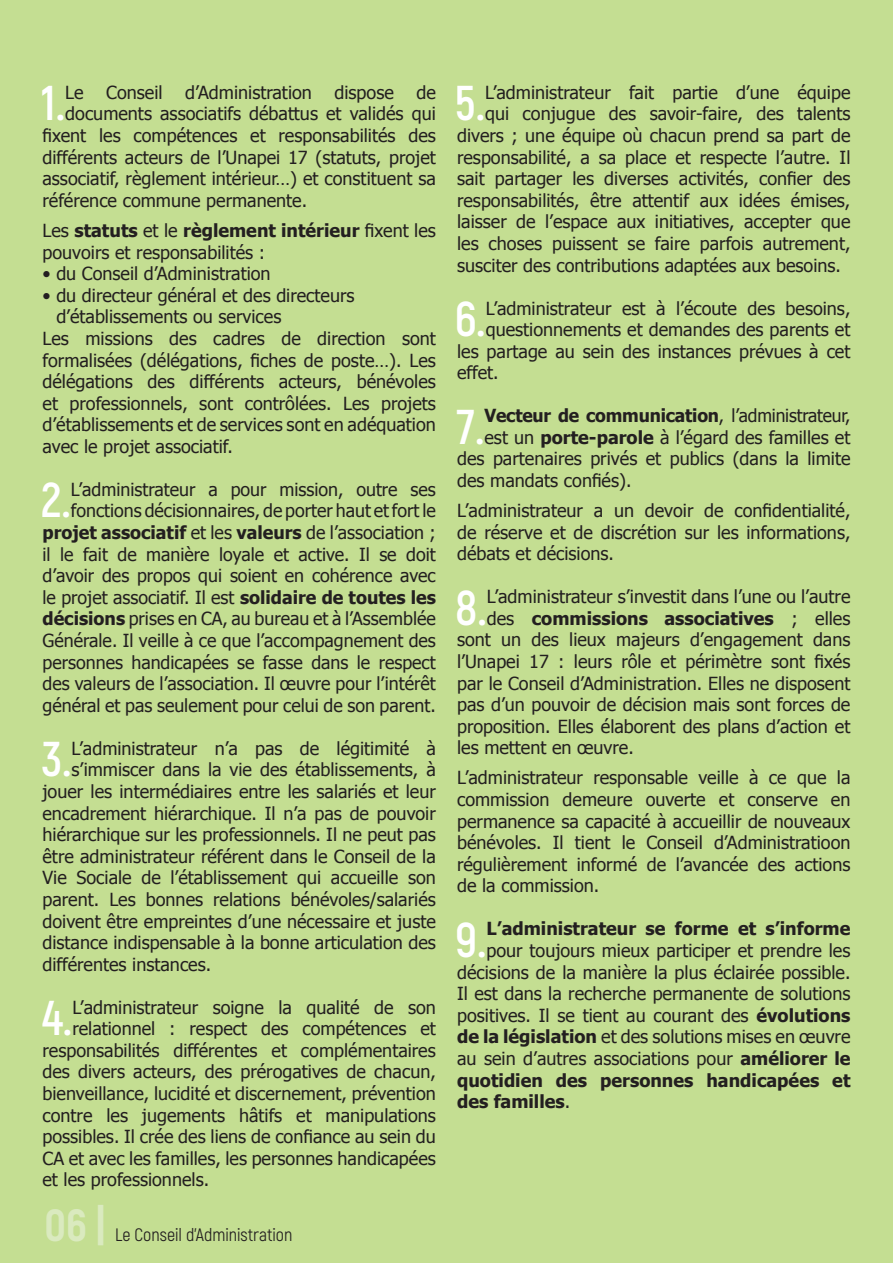
<style>
.page{position:relative;width:893px;height:1263px;background:#c4de92}
.page>*{position:absolute;margin:0;border:0;box-sizing:border-box;transform-origin:0 0}
.t1{font:700 48.9px "Akrobat";color:#fff}
.t2{font:800 45px "Akrobat";color:#daeabf}
.t3{font:18px/21.6px "Tahoma";color:#231f20;text-align:justify}
.t4{font:700 18px "Tahoma";color:#231f20}
.t5{font:18px "Akrobat";color:#231f20}
.s1{font-weight:700}
.s2{font-weight:400}
</style>
<div class="page">
<h1 class="t1" style="left:41px;top:73px;width:25px">1.</h1>
<p class="t3" style="left:65px;top:81px;width:20px">Le</p>
<p class="t3" style="left:106px;top:81px;width:58px">Conseil</p>
<p class="t3" style="left:185px;top:81px;width:128px">d’Administration</p>
<p class="t3" style="left:334px;top:81px;width:61px">dispose</p>
<p class="t3" style="left:416px;top:81px;width:21px">de</p>
<p class="t3" style="left:65px;top:102px;width:372px">documents associatifs débattus et validés qui</p>
<p class="t3" style="left:43px;top:124px;width:395px">fixent les compétences et responsabilités des</p>
<p class="t3" style="left:43px;top:146px;width:395px">différents acteurs de l’Unapei 17 (statuts, projet</p>
<p class="t3" style="left:43px;top:167px;width:395px">associatif, règlement intérieur…) et constituent sa</p>
<p class="t3" style="left:43px;top:189px;width:266px">référence commune permanente.</p>
<p class="t3" style="left:43px;top:219px;width:395px">Les <span class="s1">statuts</span> et le <span class="s1">règlement intérieur</span> fixent les pouvoirs et responsabilités :</p>
<p class="t3" style="left:43px;top:262px;width:230px">• du Conseil d’Administration</p>
<p class="t3" style="left:43px;top:284px;width:314px">• du directeur général et des directeurs</p>
<p class="t3" style="left:56px;top:305px;width:227px">d’établissements ou services</p>
<p class="t3" style="left:43px;top:327px;width:395px">Les missions des cadres de direction sont</p>
<p class="t3" style="left:43px;top:349px;width:395px">formalisées (délégations, fiches de poste…). Les</p>
<p class="t3" style="left:43px;top:370px;width:395px">délégations des différents acteurs, bénévoles</p>
<p class="t3" style="left:43px;top:392px;width:395px">et professionnels, sont contrôlées. Les projets</p>
<p class="t3" style="left:43px;top:413px;width:395px">d’établissements et de services sont en adéquation</p>
<p class="t3" style="left:43px;top:435px;width:192px">avec le projet associatif.</p>
<h1 class="t1" style="left:41px;top:470px;width:31px">2.</h1>
<p class="t3" style="left:43px;top:478px;width:395px;text-align:right">L’administrateur a pour mission, outre ses fonctions décisionnaires, de porter haut et fort le <span class="s1">projet associatif</span> et les <span class="s1">valeurs</span> de l’association ; il le fait de manière loyale et active. Il se doit d’avoir des propos qui soient en cohérence avec le projet associatif. Il est <span class="s1">solidaire de toutes les décisions</span> prises en CA, au bureau et à l’Assemblée Générale. Il veille à ce que l’accompagnement des personnes handicapées se fasse dans le respect des valeurs de l’association. Il œuvre pour l’intérêt général et pas seulement pour celui de son parent.</p>
<h1 class="t1" style="left:42px;top:729px;width:31px">3.</h1>
<p class="t3" style="left:72px;top:737px;width:366px">L’administrateur n’a pas de légitimité à</p>
<p class="t3" style="left:72px;top:758px;width:366px">s’immiscer dans la vie des établissements, à</p>
<p class="t3" style="left:43px;top:780px;width:395px">jouer les intermédiaires entre les salariés et leur</p>
<p class="t3" style="left:43px;top:801px;width:395px">encadrement hiérarchique. Il n’a pas de pouvoir</p>
<p class="t3" style="left:43px;top:823px;width:395px">hiérarchique sur les professionnels. Il ne peut pas</p>
<p class="t3" style="left:43px;top:845px;width:395px">être administrateur référent dans le Conseil de la</p>
<p class="t3" style="left:43px;top:866px;width:395px">Vie Sociale de l’établissement qui accueille son</p>
<p class="t3" style="left:43px;top:888px;width:395px">parent. Les bonnes relations bénévoles/salariés</p>
<p class="t3" style="left:43px;top:909px;width:395px">doivent être empreintes d’une nécessaire et juste</p>
<p class="t3" style="left:43px;top:931px;width:395px">distance indispensable à la bonne articulation des</p>
<p class="t3" style="left:43px;top:953px;width:170px">différentes instances.</p>
<h1 class="t1" style="left:42px;top:988px;width:32px">4.</h1>
<p class="t3" style="left:72px;top:996px;width:365px">L’administrateur soigne la qualité de son</p>
<p class="t3" style="left:72px;top:1017px;width:365px">relationnel : respect des compétences et</p>
<p class="t3" style="left:43px;top:1039px;width:395px">responsabilités différentes et complémentaires</p>
<p class="t3" style="left:43px;top:1060px;width:395px">des divers acteurs, des prérogatives de chacun,</p>
<p class="t3" style="left:43px;top:1082px;width:395px">bienveillance, lucidité et discernement, prévention</p>
<p class="t3" style="left:43px;top:1104px;width:395px">contre les jugements hâtifs et manipulations</p>
<p class="t3" style="left:43px;top:1125px;width:395px">possibles. Il crée des liens de confiance au sein du</p>
<p class="t3" style="left:43px;top:1147px;width:395px">CA et avec les familles, les personnes handicapées</p>
<p class="t3" style="left:43px;top:1168px;width:168px">et les professionnels.</p>
<h2 class="t2" style="left:45px;top:1197px;width:63px">06 |</h2>
<p class="t5" style="left:115px;top:1224px;width:179px">Le Conseil d’Administration</p>
<h1 class="t1" style="left:455px;top:73px;width:32px">5.</h1>
<p class="t3" style="left:485px;top:81px;width:367px">L’administrateur fait partie d’une équipe</p>
<p class="t3" style="left:485px;top:102px;width:367px">qui conjugue des savoir-faire, des talents</p>
<p class="t3" style="left:457px;top:124px;width:395px">divers ; une équipe où chacun prend sa part de</p>
<p class="t3" style="left:457px;top:146px;width:395px">responsabilité, a sa place et respecte l’autre. Il</p>
<p class="t3" style="left:457px;top:167px;width:395px">sait partager les diverses activités, confier des</p>
<p class="t3" style="left:457px;top:189px;width:395px">responsabilités, être attentif aux idées émises,</p>
<p class="t3" style="left:457px;top:210px;width:395px">laisser de l’espace aux initiatives, accepter que</p>
<p class="t3" style="left:457px;top:232px;width:395px">les choses puissent se faire parfois autrement,</p>
<p class="t3" style="left:457px;top:254px;width:385px">susciter des contributions adaptées aux besoins.</p>
<h1 class="t1" style="left:455px;top:289px;width:33px">6.</h1>
<p class="t3" style="left:486px;top:297px;width:366px">L’administrateur est à l’écoute des besoins,</p>
<p class="t3" style="left:486px;top:318px;width:366px">questionnements et demandes des parents et</p>
<p class="t3" style="left:457px;top:340px;width:395px">les partage au sein des instances prévues à cet</p>
<p class="t3" style="left:457px;top:361px;width:43px">effet.</p>
<h1 class="t1" style="left:457px;top:396px;width:29px">7.</h1>
<p class="t4" style="left:484px;top:404px;width:367px">Vecteur de communication<span class="s2">, l’administrateur,</span></p>
<p class="t3" style="left:484px;top:426px;width:367px">est un <span class="s1">porte-parole</span> à l’égard des familles et</p>
<p class="t3" style="left:457px;top:447px;width:395px">des partenaires privés et publics (dans la limite</p>
<p class="t3" style="left:457px;top:469px;width:176px">des mandats confiés).</p>
<p class="t3" style="left:457px;top:499px;width:395px">L’administrateur a un devoir de confidentialité, de réserve et de discrétion sur les informations, débats et décisions.</p>
<h1 class="t1" style="left:455px;top:577px;width:33px">8.</h1>
<p class="t3" style="left:487px;top:585px;width:365px">L’administrateur s’investit dans l’une ou l’autre</p>
<p class="t4" style="left:487px;top:607px;width:365px"><span class="s2">des</span> commissions associatives <span class="s2">; elles</span></p>
<p class="t3" style="left:457px;top:628px;width:395px">sont un des lieux majeurs d’engagement dans</p>
<p class="t3" style="left:457px;top:650px;width:395px">l’Unapei 17 : leurs rôle et périmètre sont fixés</p>
<p class="t3" style="left:457px;top:672px;width:395px">par le Conseil d’Administration. Elles ne disposent</p>
<p class="t3" style="left:457px;top:693px;width:395px">pas d’un pouvoir de décision mais sont forces de</p>
<p class="t3" style="left:457px;top:715px;width:395px">proposition. Elles élaborent des plans d’action et</p>
<p class="t3" style="left:457px;top:736px;width:178px">les mettent en œuvre.</p>
<p class="t3" style="left:457px;top:766px;width:395px">L’administrateur responsable veille à ce que la commission demeure ouverte et conserve en permanence sa capacité à accueillir de nouveaux bénévoles. Il tient le Conseil d’Administratioon régulièrement informé de l’avancée des actions de la commission.</p>
<h1 class="t1" style="left:455px;top:909px;width:33px">9.</h1>
<p class="t4" style="left:486px;top:917px;width:366px">L’administrateur se forme et s’informe</p>
<p class="t3" style="left:457px;top:939px;width:395px;text-indent:29px">pour toujours mieux participer et prendre les décisions de la manière la plus éclairée possible.<br>Il est dans la recherche permanente de solutions positives. Il se tient au courant des <span class="s1">évolutions de la législation</span> et des solutions mises en œuvre au sein d’autres associations pour <span class="s1">améliorer le quotidien des personnes handicapées et des familles</span>.</p>
</div>
